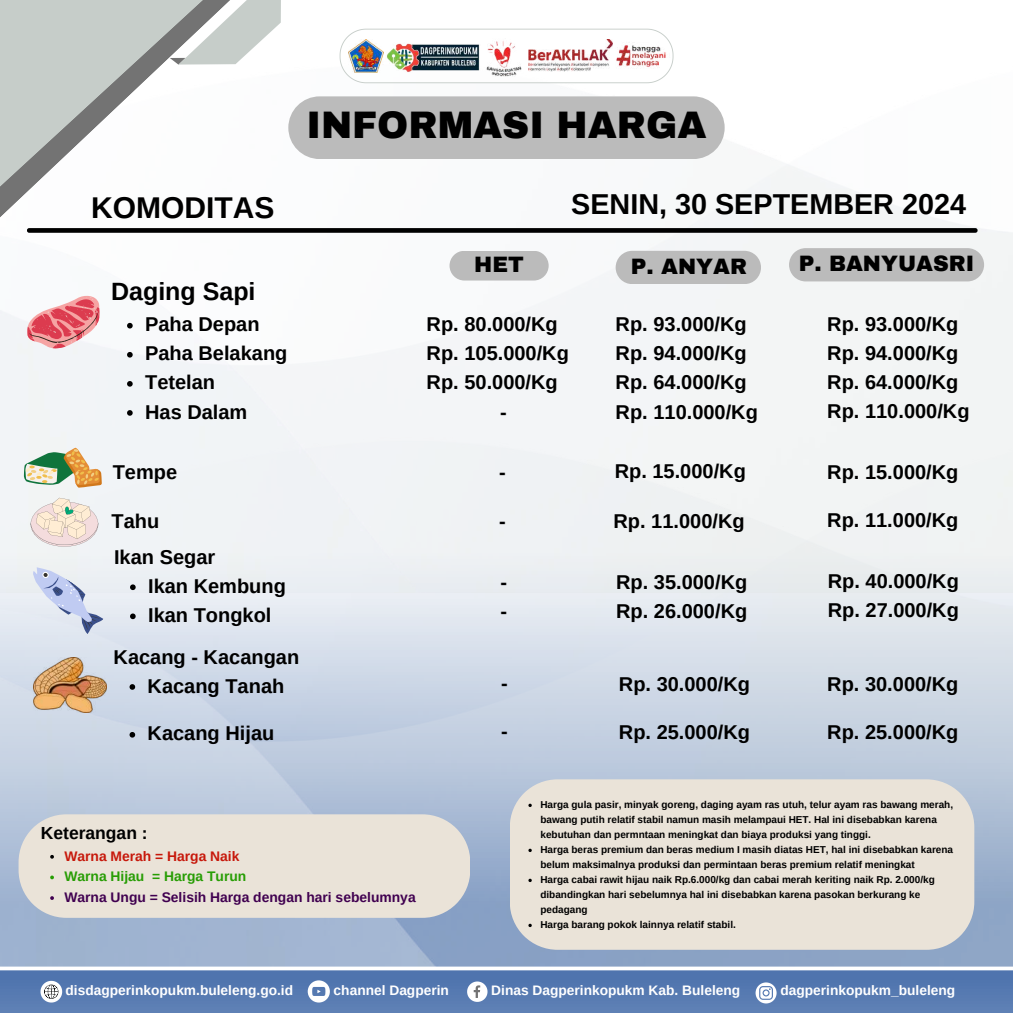
<style>
.page{position:relative;width:1013px;height:1013px;background:#fff}
.page>*{position:absolute;margin:0;border:0;box-sizing:border-box;transform-origin:0 0}
.t1{font:900 37.5px "Archivo";color:#000}
.t2{font:700 30px "Arimo";color:#000}
.t3{font:700 28.75px "Arimo";color:#000}
.t4{font:700 25px "Arimo";color:#000}
.t5{font:900 21.75px "Archivo";color:#000}
.t6{font:700 20px/29px "Arimo";color:#000}
.t7{font:700 17.5px "Arimo";color:#000}
.t8{font:700 13.88px "Arimo";color:#400050}
.t9{font:700 13.88px "Arimo";color:#279d04}
.t10{font:700 13.88px "Arimo";color:#c7180b}
.t11{font:700 13.75px "Arimo";color:#fff}
.t12{font:700 10px/15px "Arimo";color:#000}
</style>
<div class="page">
<div style="left:0;top:549px;width:1012px;height:463px;background:#5579b1"></div>
<img style="left:0;top:592px;width:1012px;height:374px">
<img style="left:0;top:28px;width:1012px;height:564px">
<svg style="left:467px;top:981px;width:20px;height:20px"></svg>
<svg style="left:40px;top:980px;width:22px;height:22px"></svg>
<svg style="left:308px;top:980px;width:22px;height:22px"></svg>
<svg style="left:755px;top:982px;width:21px;height:21px"></svg>
<svg style="left:0;top:966px;width:1012px;height:4px;background:#eef2f6"></svg>
<svg style="left:339px;top:29px;width:334px;height:54px"></svg>
<img style="left:349px;top:39px;width:34px;height:33px">
<img style="left:386px;top:42px;width:94px;height:30px">
<img style="left:528px;top:39px;width:82px;height:32px">
<img style="left:610px;top:39px;width:61px;height:35px">
<svg style="left:243px;top:0;width:38px;height:65px"></svg>
<svg style="left:0;top:0;width:243px;height:266px"></svg>
<svg style="left:0;top:0;width:224px;height:215px"></svg>
<svg style="left:27px;top:228px;width:950px;height:5px;background:#0f0f0f"></svg>
<div style="left:288px;top:96px;width:436px;height:63px;background:#bbb;border-radius:31px"></div>
<div style="left:615px;top:251px;width:146px;height:33px;background:#bbb"></div>
<div style="left:789px;top:248px;width:195px;height:33px;background:#bbb"></div>
<svg style="left:27px;top:294px;width:73px;height:55px"></svg>
<svg style="left:20px;top:447px;width:82px;height:41px"></svg>
<svg style="left:31px;top:498px;width:67px;height:48px"></svg>
<svg style="left:24px;top:561px;width:80px;height:76px;background:#d5dbeb"></svg>
<img style="left:34px;top:657px;width:73px;height:55px">
<div style="left:19px;top:814px;width:451px;height:103px;background:#eae3d8"></div>
<div style="left:449px;top:251px;width:99px;height:29px;background:#bbb;border-radius:15px"></div>
<div style="left:510px;top:779px;width:464px;height:170px;background:#eae3d8"></div>
<img style="left:482px;top:38px;width:42px;height:40px">
<svg style="left:127px;top:323px;width:6px;height:5px"></svg>
<svg style="left:127px;top:352px;width:6px;height:5px"></svg>
<svg style="left:127px;top:381px;width:6px;height:5px"></svg>
<svg style="left:127px;top:410px;width:6px;height:6px"></svg>
<svg style="left:130px;top:584px;width:6px;height:6px"></svg>
<svg style="left:130px;top:613px;width:6px;height:6px"></svg>
<svg style="left:129px;top:684px;width:6px;height:5px"></svg>
<svg style="left:129px;top:732px;width:6px;height:5px"></svg>
<svg style="left:50px;top:855px;width:4px;height:3px"></svg>
<svg style="left:50px;top:875px;width:4px;height:4px"></svg>
<svg style="left:50px;top:896px;width:4px;height:4px"></svg>
<svg style="left:528px;top:803px;width:4px;height:4px"></svg>
<svg style="left:528px;top:848px;width:4px;height:4px"></svg>
<svg style="left:528px;top:878px;width:4px;height:4px"></svg>
<svg style="left:528px;top:923px;width:4px;height:4px"></svg>
<h1 class="t1" style="left:306px;top:105px;width:401px">INFORMASI HARGA</h1>
<h2 class="t2" style="left:91px;top:191px;width:185px">KOMODITAS</h2>
<h3 class="t3" style="left:571px;top:188px;width:396px">SENIN, 30 SEPTEMBER 2024</h3>
<h3 class="t5" style="left:474px;top:253px;width:51px">HET</h3>
<h3 class="t5" style="left:631px;top:255px;width:118px">P. ANYAR</h3>
<h3 class="t5" style="left:798px;top:252px;width:177px">P. BANYUASRI</h3>
<h3 class="t4" style="left:111px;top:278px;width:146px">Daging Sapi</h3>
<h3 class="t6" style="left:145px;top:310px;width:144px">Paha Depan<br>Paha Belakang<br>Tetelan<br>Has Dalam</h3>
<h3 class="t6" style="left:615px;top:310px;width:144px">Rp. 93.000/Kg<br>Rp. 94.000/Kg<br>Rp. 64.000/Kg<br>Rp. 110.000/Kg</h3>
<h3 class="t6" style="left:426px;top:310px;width:144px;text-align:center">Rp. 80.000/Kg<br>Rp. 105.000/Kg<br>Rp. 50.000/Kg -</h3>
<h3 class="t6" style="left:827px;top:309px;width:144px">Rp. 93.000/Kg<br>Rp. 94.000/Kg<br>Rp. 64.000/Kg<br>Rp. 110.000/Kg</h3>
<h3 class="t6" style="left:113px;top:457px;width:66px">Tempe</h3>
<h3 class="t6" style="left:614px;top:456px;width:133px">Rp. 15.000/Kg</h3>
<h3 class="t6" style="left:111px;top:506px;width:49px">Tahu</h3>
<h3 class="t6" style="left:613px;top:506px;width:133px">Rp. 11.000/Kg</h3>
<h3 class="t6" style="left:148px;top:542px;width:139px;text-indent:-34px">Ikan Segar<br>Ikan Kembung<br>Ikan Tongkol</h3>
<h3 class="t6" style="left:827px;top:457px;width:133px">Rp. 15.000/Kg</h3>
<h3 class="t6" style="left:499px;top:457px;width:8px">-</h3>
<h3 class="t6" style="left:827px;top:505px;width:133px">Rp. 11.000/Kg</h3>
<h3 class="t6" style="left:499px;top:506px;width:8px">-</h3>
<h3 class="t6" style="left:616px;top:567px;width:133px">Rp. 35.000/Kg<br>Rp. 26.000/Kg</h3>
<h3 class="t6" style="left:827px;top:566px;width:133px">Rp. 40.000/Kg<br>Rp. 27.000/Kg</h3>
<h3 class="t6" style="left:500px;top:567px;width:8px">- -</h3>
<h3 class="t6" style="left:148px;top:642px;width:153px;text-indent:-34px">Kacang - Kacangan<br>Kacang Tanah</h3>
<h3 class="t6" style="left:148px;top:719px;width:128px">Kacang Hijau</h3>
<h3 class="t7" style="left:41px;top:823px;width:108px">Keterangan :</h3>
<h3 class="t10" style="left:64px;top:848px;width:177px">Warna Merah = Harga Naik</h3>
<h3 class="t9" style="left:64px;top:868px;width:183px">Warna Hijau = Harga Turun</h3>
<h3 class="t8" style="left:64px;top:889px;width:353px">Warna Ungu = Selisih Harga dengan hari sebelumnya</h3>
<h3 class="t6" style="left:501px;top:668px;width:8px">-</h3>
<h3 class="t6" style="left:501px;top:716px;width:8px">-</h3>
<h3 class="t6" style="left:619px;top:669px;width:133px">Rp. 30.000/Kg</h3>
<h3 class="t6" style="left:619px;top:717px;width:133px">Rp. 25.000/Kg</h3>
<h3 class="t6" style="left:827px;top:669px;width:133px">Rp. 30.000/Kg</h3>
<h3 class="t6" style="left:827px;top:717px;width:133px">Rp. 25.000/Kg</h3>
<p class="t12" style="left:540px;top:796px;width:414px">Harga gula pasir, minyak goreng, daging ayam ras utuh, telur ayam ras bawang merah, bawang putih relatif stabil namun masih melampaui HET. Hal ini disebabkan karena kebutuhan dan permntaan meningkat dan biaya produksi yang tinggi.<br>Harga beras premium dan beras medium I masih diatas HET, hal ini disebabkan karena belum maksimalnya produksi dan permintaan beras premium relatif meningkat<br>Harga cabai rawit hijau naik Rp.6.000/kg dan cabai merah keriting naik Rp. 2.000/kg dibandingkan hari sebelumnya hal ini disebabkan karena pasokan berkurang ke pedagang<br>Harga barang pokok lainnya relatif stabil.</p>
<h3 class="t11" style="left:66px;top:983px;width:229px">disdagperinkopukm.buleleng.go.id</h3>
<h3 class="t11" style="left:333px;top:982px;width:117px">channel Dagperin</h3>
<h3 class="t11" style="left:491px;top:983px;width:250px">Dinas Dagperinkopukm Kab. Buleleng</h3>
<h3 class="t11" style="left:780px;top:983px;width:176px">dagperinkopukm_buleleng</h3>
</div>
